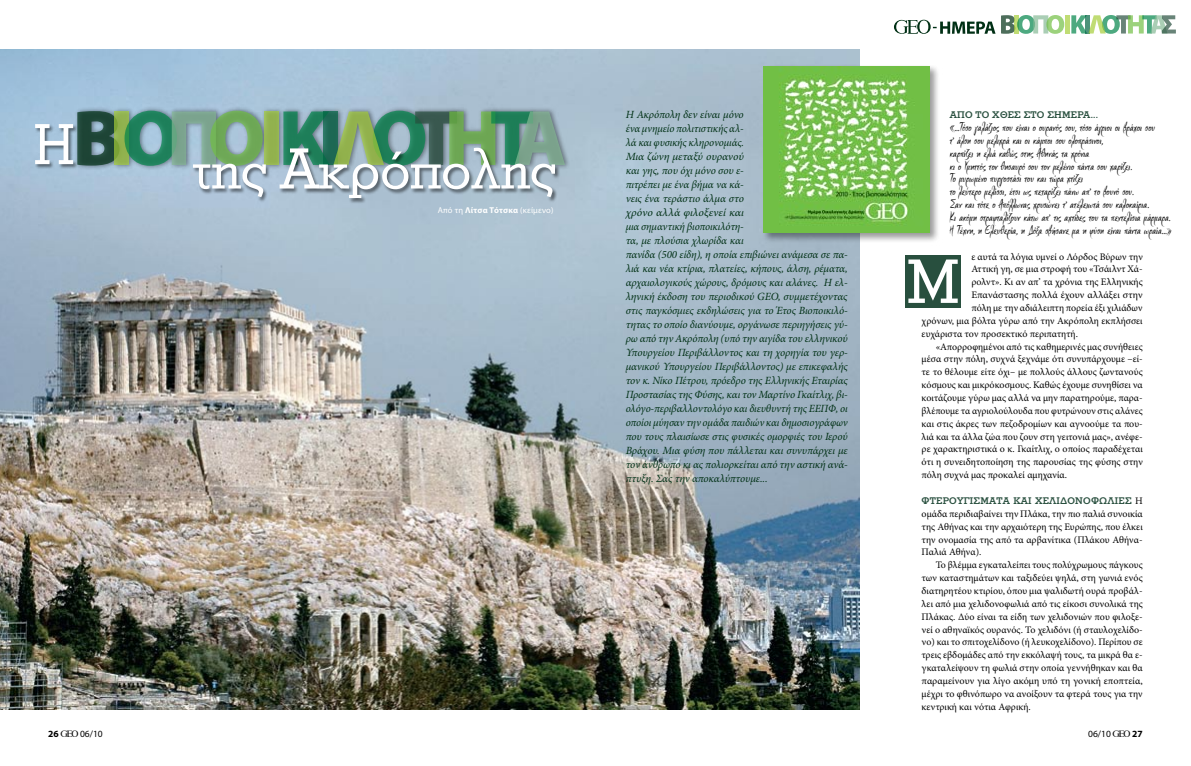
<style>
.page{position:relative;width:1191px;height:766px;background:#fff}
.page>*{position:absolute;margin:0;border:0;box-sizing:border-box;transform-origin:0 0}
.t1{font:500 65px "Stymie LT Greek";color:#fff}
.t2{font:500 60px "Stymie LT Greek";letter-spacing:-.02em;color:#fff}
.t3{font:500 60px "Stymie LT Greek";letter-spacing:-.02em;color:#fff;scale:.92 1}
.t4{font:14px/12.9px "CF Painter";color:#000;scale:.85 1}
.t5{font:italic 11px/14px "Minion Pro";letter-spacing:-.01em;color:#003015}
.t6{font:10px/12.8px "Minion Pro";color:#000;text-align:justify}
.t7{font:700 10px "Stymie LT Greek";letter-spacing:.02em;color:#284f3e}
.t8{font:9.5px "Myriad Pro";color:#000}
.t9{font:8.5px "Myriad Pro";letter-spacing:.02em;color:#fff}
.s1{font-weight:700}
.s2{font-family:"GEO Logo Font";font-size:8.5px}
</style>
<div class="page">
<img style="left:0;top:49px;width:859px;height:660px">
<div style="left:761px;top:64px;width:183px;height:183px;background:#000;opacity:.4"></div>
<img style="left:764px;top:66px;width:166px;height:166px">
<div style="left:74px;top:106px;width:501px;height:68px;background:#000;opacity:.6"></div>
<svg style="left:77px;top:111px;width:186px;height:55px;background:#6e9f86"></svg>
<div style="left:264px;top:111px;width:14px;height:54px;background:#92b24e"></div>
<svg style="left:283px;top:111px;width:282px;height:36px;background:#5f9477"></svg>
<div style="left:192px;top:147px;width:443px;height:80px;background:#000;opacity:.5"></div>
<div style="left:34px;top:123px;width:115px;height:81px;background:#000;opacity:.5"></div>
<div style="left:905px;top:255px;width:56px;height:52px;background:#284f3e"></div>
<svg style="left:1001px;top:15px;width:63px;height:19px"></svg>
<div style="left:1064px;top:15px;width:5px;height:19px;background:#c0dc74"></div>
<svg style="left:1071px;top:15px;width:104px;height:19px"></svg>
<svg style="left:894px;top:20px;width:101px;height:14px"></svg>
<h2 class="t3" style="left:33px;top:109px;width:47px">Η</h2>
<h2 class="t2" style="left:192px;top:133px;width:366px">της Ακρόπολης</h2>
<p class="t9" style="left:438px;top:205px;width:117px">Από τη <span class="s1">Λίτσα Τότσκα</span> (κείμενο)</p>
<p class="t5" style="left:626px;top:107px;width:224px">Η Ακρόπολη δεν είναι μόνο<br>ένα μνημείο πολιτιστικής αλ-<br>λά και φυσικής κληρονομιάς.<br>Μια ζώνη μεταξύ ουρανού<br>και γης, που όχι μόνο σου ε-<br>πιτρέπει με ένα βήμα να κά-<br>νεις ένα τεράστιο άλμα στο<br>χρόνο αλλά φιλοξενεί και<br>μια σημαντική βιοποικιλότη-<br>τα, με πλούσια χλωρίδα και<br>πανίδα (500 είδη), η οποία επιβιώνει ανάμεσα σε πα&shy;λιά και νέα κτίρια, πλατείες, κήπους, άλση, ρέματα, αρχαιολογικούς χώρους, δρόμους και αλάνες. Η ελ&shy;ληνική έκδοση του περιοδικού GEO, συμμετέχοντας στις παγκόσμιες εκδηλώσεις για το Έτος Βιοποικιλό&shy;τητας το οποίο διανύουμε, οργάνωσε περιηγήσεις γύ&shy;ρω από την Ακρόπολη (υπό την αιγίδα του ελληνικού Υπουργείου Περιβάλλοντος και τη χορηγία του γερ&shy;μανικού Υπουργείου Περιβάλλοντος) με επικεφαλής τον κ. Νίκο Πέτρου, πρόεδρο της Ελληνικής Εταιρίας Προστασίας της Φύσης, και τον Μαρτίνο Γκαίτλιχ, βι&shy;ολόγο-περιβαλλοντολόγο και διευθυντή της ΕΕΠΦ, οι οποίοι μύησαν την ομάδα παιδιών και δημοσιογράφων που τους πλαισίωσε στις φυσικές ομορφιές του Ιερού Βράχου. Μια φύση που πάλλεται και συνυπάρχει με τον άνθρωπο κι ας πολιορκείται από την αστική ανά&shy;πτυξη. Σας την αποκαλύπτουμε...</p>
<p class="t7" style="left:949px;top:109px;width:150px">Από το χθες στο σήμερα...</p>
<p class="t4" style="left:949px;top:122px;width:262px">«...Τόσο γαλάζιος που είναι ο ουρανός σου, τόσο άγριοι οι βράχοι σου<br>τ’ άλση σου μελιχρά και οι κάμποι σου ολοπράσινοι,<br>καρπίζει η ελιά καθώς στης Αθηνάς τα χρόνια<br>κι ο Υμηττός τον θησαυρό σου τον μελένιο πάντα σου χαρίζει.<br>Το μυρωμένο πυργοστάσι του και τώρα χτίζει<br>το λεύτερο μελίσσι, έτσι ως πεταρίζει πάνω απ’ το βουνό σου.<br>Σαν και τότε ο Απόλλωνας χρυσώνει τ’ ατέλειωτά σου καλοκαίρια.<br>Κι ακόμη στραφταλίζουν κάτω απ’ τις αχτίδες του τα πεντελίσια μάρμαρα.<br>Η Τέχνη, η Ελευθερία, η Δόξα σβήσανε μα η φύση είναι πάντα ωραία...»</p>
<h1 class="t1" style="left:906px;top:243px;width:56px">Μ</h1>
<p class="t6" style="left:971px;top:250px;width:173px">ε αυτά τα λόγια υμνεί ο Λόρδος Βύρων την</p>
<p class="t6" style="left:971px;top:263px;width:173px">Αττική γη, σε μια στροφή του «Τσάιλντ Χά-</p>
<p class="t6" style="left:971px;top:276px;width:173px">ρολντ». Κι αν απ’ τα χρόνια της Ελληνικής</p>
<p class="t6" style="left:971px;top:288px;width:173px">Επανάστασης πολλά έχουν αλλάξει στην</p>
<p class="t6" style="left:971px;top:301px;width:173px">πόλη με την αδιάλειπτη πορεία έξι χιλιάδων</p>
<p class="t6" style="left:921px;top:314px;width:223px">χρόνων, μια βόλτα γύρω από την Ακρόπολη εκπλήσσει</p>
<p class="t6" style="left:921px;top:327px;width:158px">ευχάριστα τον προσεκτικό περιπατητή.</p>
<p class="t6" style="left:935px;top:340px;width:208px">«Απορροφημένοι από τις καθημερινές μας συνήθειες</p>
<p class="t6" style="left:921px;top:353px;width:223px">μέσα στην πόλη, συχνά ξεχνάμε ότι συνυπάρχουμε –εί-</p>
<p class="t6" style="left:921px;top:365px;width:223px">τε το θέλουμε είτε όχι– με πολλούς άλλους ζωντανούς</p>
<p class="t6" style="left:921px;top:378px;width:223px">κόσμους και μικρόκοσμους. Καθώς έχουμε συνηθίσει να</p>
<p class="t6" style="left:921px;top:391px;width:223px">κοιτάζουμε γύρω μας αλλά να μην παρατηρούμε, παρα-</p>
<p class="t6" style="left:921px;top:404px;width:223px">βλέπουμε τα αγριολούλουδα που φυτρώνουν στις αλάνες</p>
<p class="t6" style="left:921px;top:417px;width:223px">και στις άκρες των πεζοδρομίων και αγνοούμε τα που-</p>
<p class="t6" style="left:921px;top:430px;width:223px">λιά και τα άλλα ζώα που ζουν στη γειτονιά μας», ανέφε-</p>
<p class="t6" style="left:921px;top:443px;width:223px">ρε χαρακτηριστικά ο κ. Γκαίτλιχ, ο οποίος παραδέχεται</p>
<p class="t6" style="left:921px;top:455px;width:223px">ότι η συνειδητοποίηση της παρουσίας της φύσης στην</p>
<p class="t6" style="left:921px;top:468px;width:147px">πόλη συχνά μας προκαλεί αμηχανία.</p>
<p class="t7" style="left:921px;top:494px;width:200px">Φτερουγίσματα και χελιδονοφωλιές</p>
<p class="t6" style="left:921px;top:494px;width:223px;text-indent:213px">Η ομάδα περιδιαβαίνει την Πλάκα, την πιο παλιά συνοικία της Αθήνας και την αρχαιότερη της Ευρώπης, που έλκει την ονομασία της από τα αρβανίτικα (Πλάκου Αθήνα-Παλιά Αθήνα).</p>
<p class="t6" style="left:921px;top:558px;width:223px;text-indent:14px">Το βλέμμα εγκαταλείπει τους πολύχρωμους πάγκους των καταστημάτων και ταξιδεύει ψηλά, στη γωνιά ενός διατηρητέου κτιρίου, όπου μια ψαλιδωτή ουρά προβάλ&shy;λει από μια χελιδονοφωλιά από τις είκοσι συνολικά της Πλάκας. Δύο είναι τα είδη των χελιδονιών που φιλοξε&shy;νεί ο αθηναϊκός ουρανός. Το χελιδόνι (ή σταυλοχελίδο&shy;νο) και το σπιτοχελίδονο (ή λευκοχελίδονο). Περίπου σε τρεις εβδομάδες από την εκκόλαψή τους, τα μικρά θα ε&shy;γκαταλείψουν τη φωλιά στην οποία γεννήθηκαν και θα παραμείνουν για λίγο ακόμη υπό τη γονική εποπτεία, μέχρι το φθινόπωρο να ανοίξουν τα φτερά τους για την κεντρική και νότια Αφρική.</p>
<p class="t8" style="left:48px;top:727px;width:56px"><span class="s1">26</span> <span class="s2">G</span> 06/10</p>
<p class="t8" style="left:1088px;top:727px;width:56px">06/10 <span class="s2">O</span> <span class="s1">27</span></p>
</div>
